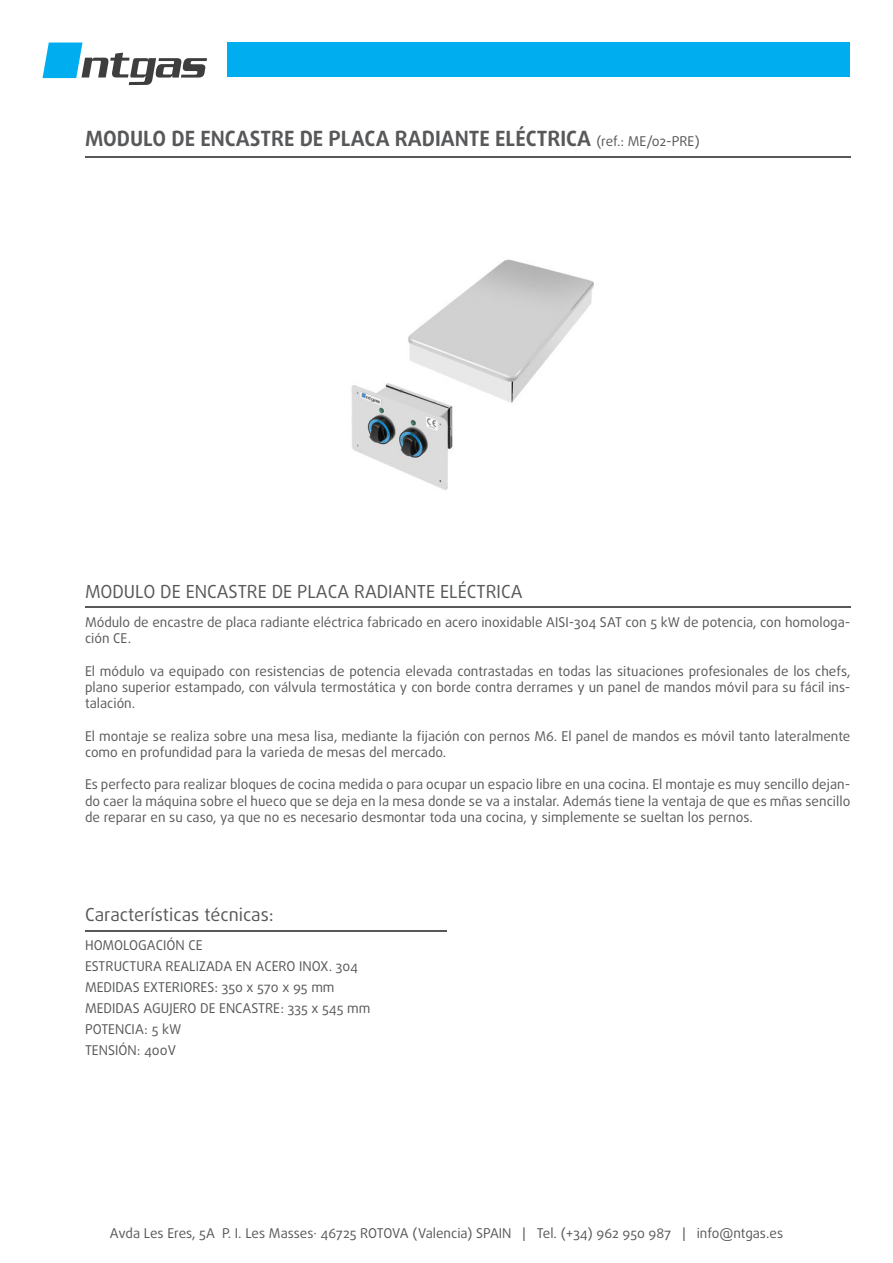
<style>
.page{position:relative;width:893px;height:1263px;background:#fff}
.page>*{position:absolute;margin:0;border:0;box-sizing:border-box;transform-origin:0 0}
.t1{font:700 21px "Daxline Pro";color:#57585a}
.t2{font:18px "Daxline Pro";color:#57585a}
.t3{font:13.5px/16.2px "Daxline Pro";color:#57585a}
.s1{font-weight:400;font-size:13.5px}
</style>
<div class="page">
<div style="left:227px;top:43px;width:623px;height:34px;background:#00aeef"></div>
<svg style="left:43px;top:43px;width:164px;height:42px"></svg>
<hr style="left:85px;top:157px;width:765px;height:1px;background:#57585a">
<hr style="left:85px;top:606px;width:765px;height:1px;background:#57585a">
<hr style="left:85px;top:930px;width:361px;height:1px;background:#57585a">
<img style="left:351px;top:259px;width:243px;height:231px">
<p class="t1" style="left:85px;top:124px;width:616px">MODULO DE ENCASTRE DE PLACA RADIANTE ELÉCTRICA <span class="s1">(ref.: ME/02-PRE)</span></p>
<p class="t2" style="left:85px;top:579px;width:439px">MODULO DE ENCASTRE DE PLACA RADIANTE ELÉCTRICA</p>
<p class="t3" style="left:85px;top:614px;width:767px">Módulo de encastre de placa radiante eléctrica fabricado en acero inoxidable AISI-304 SAT con 5 kW de potencia, con homologa&shy;ción CE.</p>
<p class="t3" style="left:85px;top:663px;width:767px;text-align:justify">El módulo va equipado con resistencias de potencia elevada contrastadas en todas las situaciones profesionales de los chefs, plano superior estampado, con válvula termostática y con borde contra derrames y un panel de mandos móvil para su fácil ins&shy;talación.</p>
<p class="t3" style="left:85px;top:728px;width:767px">El montaje se realiza sobre una mesa lisa, mediante la fijación con pernos M6. El panel de mandos es móvil tanto lateralmente como en profundidad para la varieda de mesas del mercado.</p>
<p class="t3" style="left:85px;top:776px;width:767px;text-align:justify">Es perfecto para realizar bloques de cocina medida o para ocupar un espacio libre en una cocina. El montaje es muy sencillo dejan&shy;do caer la máquina sobre el hueco que se deja en la mesa donde se va a instalar. Además tiene la ventaja de que es mñas sencillo de reparar en su caso, ya que no es necesario desmontar toda una cocina, y simplemente se sueltan los pernos.</p>
<p class="t2" style="left:85px;top:902px;width:190px">Características técnicas:</p>
<p class="t3" style="left:85px;top:938px;width:119px">HOMOLOGACIÓN CE</p>
<p class="t3" style="left:85px;top:959px;width:274px">ESTRUCTURA REALIZADA EN ACERO INOX. 304</p>
<p class="t3" style="left:85px;top:980px;width:251px">MEDIDAS EXTERIORES: 350 x 570 x 95 mm</p>
<p class="t3" style="left:85px;top:1001px;width:287px">MEDIDAS AGUJERO DE ENCASTRE: 335 x 545 mm</p>
<p class="t3" style="left:85px;top:1022px;width:98px">POTENCIA: 5 kW</p>
<p class="t3" style="left:85px;top:1043px;width:92px">TENSIÓN: 400V</p>
<p class="t3" style="left:110px;top:1225px;width:675px">Avda Les Eres, 5A P. I. Les Masses· 46725 ROTOVA (Valencia) SPAIN | Tel. (+34) 962 950 987 | info@ntgas.es</p>
</div>
